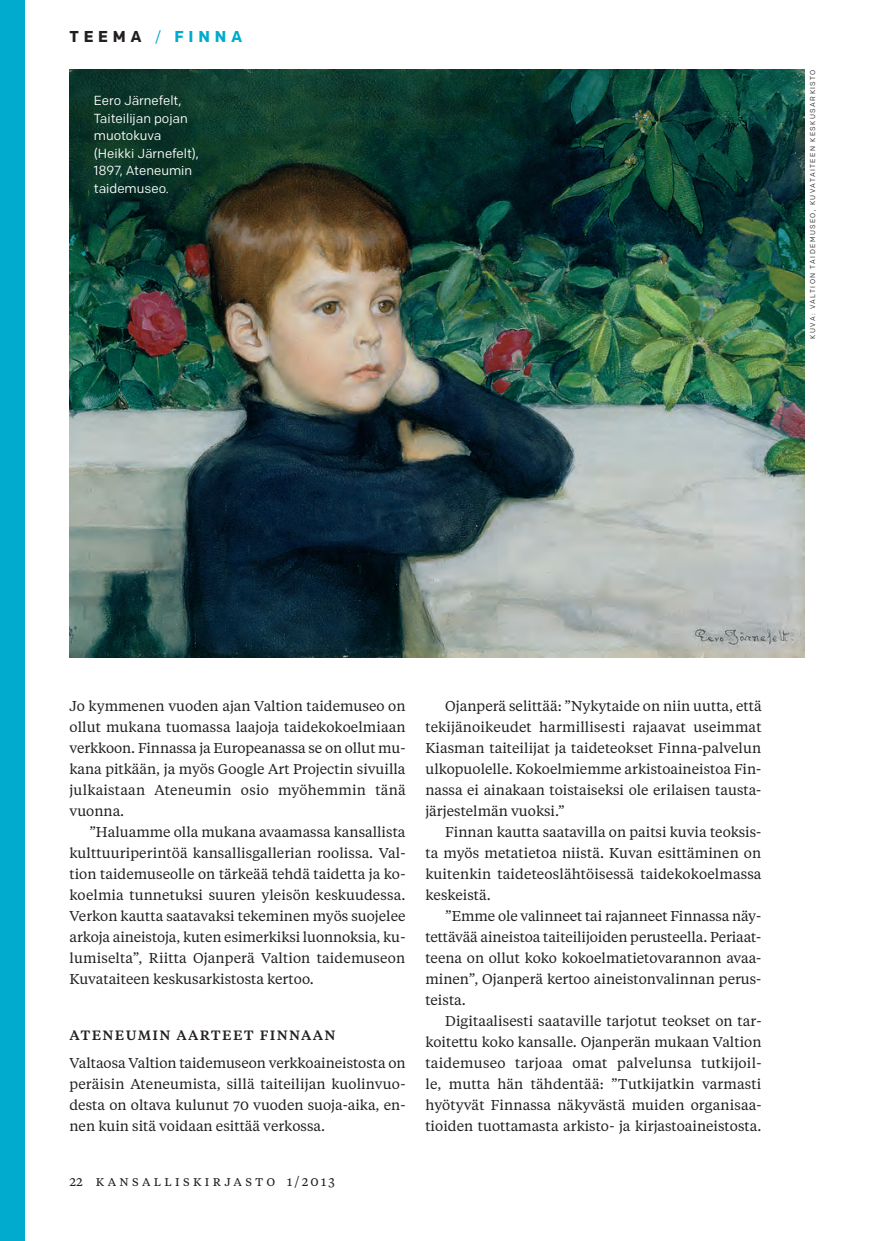
<style>
.page{position:relative;width:874px;height:1241px;background:#fff}
.page>*{position:absolute;margin:0;border:0;box-sizing:border-box;transform-origin:0 0}
.t1{font:500 15.75px "Tiempos Text";letter-spacing:.08em;color:#231f20}
.t2{font:700 15.75px "Colfax";letter-spacing:.3em;color:#231f20}
.t3{font:14.17px/21px "Tiempos Text";color:#231f20;text-align:justify}
.t4{font:13.12px/17.5px "Colfax";color:#fff}
.t5{font:13.12px "Tiempos Text";letter-spacing:.25em;color:#231f20}
.t6{font:7px "Colfax";letter-spacing:.2em;color:#231f20}
.s1{font-weight:400;color:#00abcd}
.s2{color:#00abcd}
</style>
<div class="page">
<img style="left:69px;top:69px;width:735px;height:588px">
<div style="left:0;top:0;width:25px;height:1240px;background:#00abcd"></div>
<p class="t2" style="left:69px;top:27px;width:174px">TEEMA <span class="s1">/</span> <span class="s2">FINNA</span></p>
<p class="t4" style="left:94px;top:92px;width:106px">Eero Järnefelt,<br>Taiteilijan pojan muotokuva (Heikki Järnefelt),<br>1897, Ateneumin taidemuseo.</p>
<p class="t6" style="left:808px;top:293px;width:225px;rotate:-90deg">tion taidemuseo, Kuvataiteen keskusarkisto</p>
<p class="t6" style="left:808px;top:338px;width:35px;rotate:-90deg">Kuva: Val</p>
<p class="t3" style="left:69px;top:694px;width:337px">Jo kymmenen vuoden ajan Valtion taidemuseo on ollut mukana tuomassa laajoja taidekokoelmiaan verkkoon. Finnassa ja Europeanassa se on ollut mu&shy;kana pitkään, ja myös Google Art Projectin sivuilla julkaistaan Ateneumin osio myöhemmin tänä vuonna.</p>
<p class="t3" style="left:69px;top:820px;width:337px;text-indent:20px">”Haluamme olla mukana avaamassa kansallista kulttuuriperintöä kansallisgallerian roolissa. Val&shy;tion taidemuseolle on tärkeää tehdä taidetta ja ko&shy;koelmia tunnetuksi suuren yleisön keskuudessa.<br>Verkon kautta saatavaksi tekeminen myös suojelee arkoja aineistoja, kuten esimerkiksi luonnoksia, ku&shy;lumiselta”, Riitta Ojanperä Valtion taidemuseon Kuvataiteen keskusarkistosta kertoo.</p>
<p class="t1" style="left:69px;top:1023px;width:267px">ATENEUMIN AARTEET FINNAAN</p>
<p class="t3" style="left:69px;top:1051px;width:337px">Valtaosa Valtion taidemuseon verkkoaineistosta on peräisin Ateneumista, sillä taiteilijan kuolinvuo&shy;desta on oltava kulunut 70 vuoden suoja-aika, en&shy;nen kuin sitä voidaan esittää verkossa.</p>
<p class="t5" style="left:69px;top:1172px;width:266px">22 kansalliskirjasto 1/2013</p>
<p class="t3" style="left:425px;top:694px;width:337px;text-indent:20px">Ojanperä selittää: ”Nykytaide on niin uutta, että tekijänoikeudet harmillisesti rajaavat useimmat Kiasman taiteilijat ja taideteokset Finna-palvelun ulkopuolelle. Kokoelmiemme arkistoaineistoa Fin&shy;nassa ei ainakaan toistaiseksi ole erilaisen tausta&shy;järjestelmän vuoksi.”</p>
<p class="t3" style="left:425px;top:820px;width:337px;text-indent:20px">Finnan kautta saatavilla on paitsi kuvia teoksis&shy;ta myös metatietoa niistä. Kuvan esittäminen on kuitenkin taideteoslähtöisessä taidekokoelmassa keskeistä.</p>
<p class="t3" style="left:425px;top:904px;width:337px;text-indent:20px">”Emme ole valinneet tai rajanneet Finnassa näy&shy;tettävää aineistoa taiteilijoiden perusteella. Periaat&shy;teena on ollut koko kokoelmatietovarannon avaa&shy;minen”, Ojanperä kertoo aineistonvalinnan perus&shy;teista.</p>
<p class="t3" style="left:425px;top:1009px;width:337px;text-indent:20px">Digitaalisesti saataville tarjotut teokset on tar&shy;koitettu koko kansalle. Ojanperän mukaan Valtion taidemuseo tarjoaa omat palvelunsa tutkijoil&shy;le, mutta hän tähdentää: ”Tutkijatkin varmasti hyötyvät Finnassa näkyvästä muiden organisaa&shy;tioiden tuottamasta arkisto- ja kirjastoaineistosta.</p>
</div>
